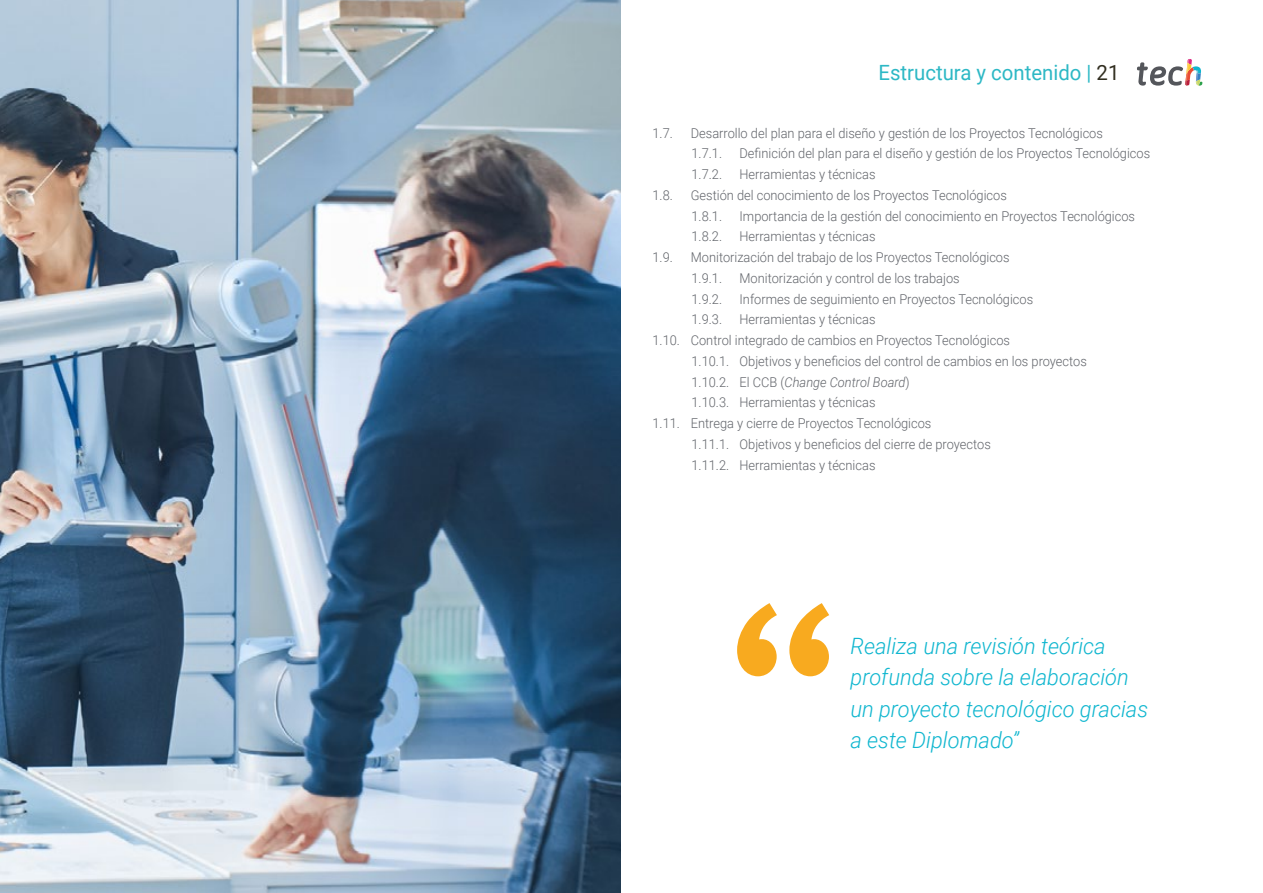
<style>
.page{position:relative;width:1263px;height:893px;background:#fff}
.page>*{position:absolute;margin:0;border:0;box-sizing:border-box;transform-origin:0 0}
.t1{font:italic 300 22.5px/31.5px "Roboto";color:#0fb6cf}
.t2{font:21px "Roboto";color:#2db8c5}
.t3{font:300 13.5px/20.7px "Roboto";color:#61646a;scale:.95 1}
.t4{font:italic 300 13.5px "Roboto";color:#61646a;scale:.95 1}
.s1{color:#312e20}
.s2{font-style:normal}
</style>
<div class="page">
<img style="left:0;top:0;width:621px;height:893px">
<svg style="left:1137px;top:59px;width:65px;height:27px"></svg>
<svg style="left:737px;top:603px;width:92px;height:73px"></svg>
<h2 class="t2" style="left:878px;top:57px;width:242px">Estructura y contenido | <span class="s1">21</span></h2>
<p class="t3" style="left:652px;top:122px;width:23px">1.7.</p>
<p class="t3" style="left:691px;top:122px;width:435px">Desarrollo del plan para el diseño y gestión de los Proyectos Tecnológicos<br>1.7.1.</p>
<p class="t3" style="left:739px;top:143px;width:434px">Definición del plan para el diseño y gestión de los Proyectos Tecnológicos</p>
<p class="t3" style="left:691px;top:164px;width:34px">1.7.2.</p>
<p class="t3" style="left:739px;top:164px;width:145px">Herramientas y técnicas</p>
<p class="t3" style="left:652px;top:184px;width:23px">1.8.</p>
<p class="t3" style="left:691px;top:184px;width:334px">Gestión del conocimiento de los Proyectos Tecnológicos<br>1.8.1.</p>
<p class="t3" style="left:739px;top:205px;width:418px">Importancia de la gestión del conocimiento en Proyectos Tecnológicos</p>
<p class="t3" style="left:691px;top:226px;width:34px">1.8.2.</p>
<p class="t3" style="left:739px;top:226px;width:145px">Herramientas y técnicas</p>
<p class="t3" style="left:652px;top:247px;width:23px">1.9.</p>
<p class="t3" style="left:691px;top:247px;width:337px">Monitorización del trabajo de los Proyectos Tecnológicos<br>1.9.1.</p>
<p class="t3" style="left:739px;top:267px;width:233px">Monitorización y control de los trabajos</p>
<p class="t3" style="left:691px;top:288px;width:34px">1.9.2.</p>
<p class="t3" style="left:739px;top:288px;width:311px">Informes de seguimiento en Proyectos Tecnológicos</p>
<p class="t3" style="left:691px;top:309px;width:34px">1.9.3.</p>
<p class="t3" style="left:739px;top:309px;width:145px">Herramientas y técnicas</p>
<p class="t3" style="left:652px;top:330px;width:378px">1.10. Control integrado de cambios en Proyectos Tecnológicos</p>
<p class="t3" style="left:691px;top:350px;width:418px">1.10.1. Objetivos y beneficios del control de cambios en los proyectos</p>
<p class="t4" style="left:691px;top:372px;width:231px"><span class="s2">1.10.2. El CCB (</span>Change Control Board<span class="s2">)</span></p>
<p class="t3" style="left:691px;top:392px;width:195px">1.10.3. Herramientas y técnicas</p>
<p class="t3" style="left:652px;top:413px;width:295px">1.11. Entrega y cierre de Proyectos Tecnológicos</p>
<p class="t3" style="left:691px;top:433px;width:317px">1.11.1. Objetivos y beneficios del cierre de proyectos</p>
<p class="t3" style="left:691px;top:454px;width:195px">1.11.2. Herramientas y técnicas</p>
<h1 class="t1" style="left:850px;top:629px;width:299px">Realiza una revisión teórica profunda sobre la elaboración un proyecto tecnológico gracias a este Diplomado”</h1>
</div>
